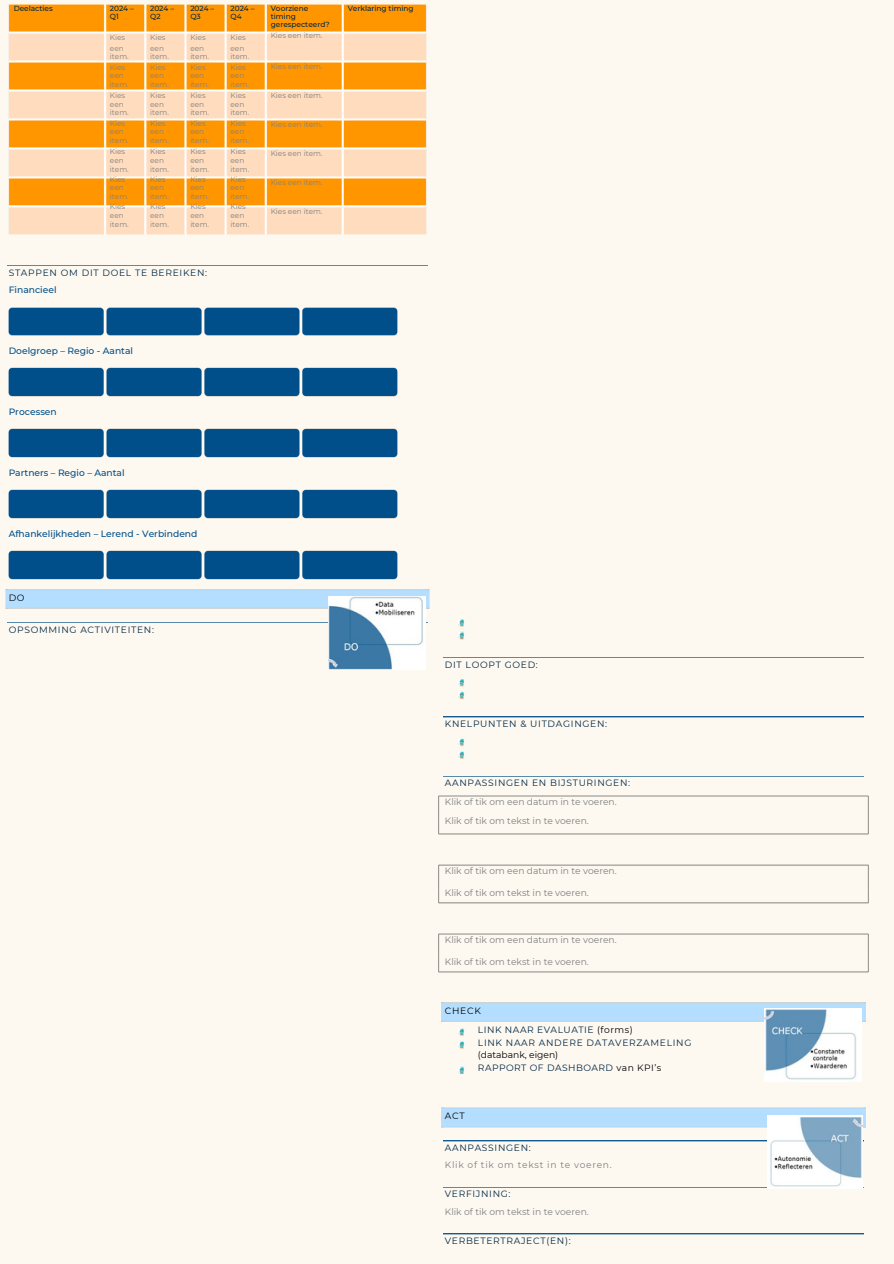
<style>
.page{position:relative;width:894px;height:1264px;background:#fff}
.page>*{position:absolute;margin:0;border:0;box-sizing:border-box;transform-origin:0 0}
.t1{font:9.15px/18.6px "Montserrat";color:#808080}
.t2{font:9.15px/17.2px "Montserrat";letter-spacing:.075em;color:#002744}
.t3{font:500 9.15px "Montserrat";color:#004f8a}
.t4{font:9.15px/12.5px "Montserrat";letter-spacing:.05em;color:#000}
.t5{font:9.15px/19.8px "Montserrat";letter-spacing:.055em;color:#002744}
.t6{font:9.15px "Montserrat";letter-spacing:.075em;color:#808080}
.t7{font:7.35px "Montserrat";color:#808080}
.t8{font:500 7.35px/8.2px "Montserrat";color:#002745}
.s1{font-weight:500;color:#004f8a}
.s2{color:#002744}
.s3{color:#000}
</style>
<div class="page">
<div style="left:0;top:0;width:893px;height:1263px;background:#fdf8f0"></div>
<img style="left:8px;top:307px;width:390px;height:29px">
<img style="left:8px;top:367px;width:390px;height:30px">
<img style="left:8px;top:428px;width:390px;height:30px">
<img style="left:8px;top:489px;width:390px;height:30px">
<img style="left:8px;top:550px;width:390px;height:30px">
<img style="left:7px;top:265px;width:420px;height:1px">
<img style="left:7px;top:622px;width:420px;height:1px">
<img style="left:8px;top:4px;width:419px;height:231px">
<img style="left:5px;top:589px;width:425px;height:24px">
<img style="left:328px;top:596px;width:97px;height:73px">
<img style="left:458px;top:619px;width:6px;height:454px">
<img style="left:443px;top:657px;width:420px;height:1px">
<img style="left:443px;top:716px;width:420px;height:1px">
<img style="left:443px;top:776px;width:420px;height:1px">
<img style="left:443px;top:1140px;width:420px;height:1px">
<img style="left:443px;top:1233px;width:420px;height:1px">
<img style="left:441px;top:998px;width:425px;height:27px">
<img style="left:441px;top:1107px;width:425px;height:24px">
<img style="left:438px;top:791px;width:431px;height:47px">
<img style="left:438px;top:860px;width:431px;height:47px">
<img style="left:438px;top:929px;width:431px;height:47px">
<img style="left:763px;top:1008px;width:98px;height:73px">
<img style="left:767px;top:1115px;width:94px;height:73px">
<h4 class="t8" style="left:14px;top:5px;width:41px">Deelacties</h4>
<p class="t8" style="left:110px;top:4px;width:25px">2024 –<br>Q1</p>
<p class="t7" style="left:110px;top:33px;width:17px">Kies</p>
<p class="t7" style="left:110px;top:44px;width:15px">een</p>
<p class="t7" style="left:110px;top:52px;width:20px">item.</p>
<p class="t7" style="left:110px;top:63px;width:17px">Kies</p>
<p class="t7" style="left:110px;top:71px;width:15px">een</p>
<p class="t7" style="left:110px;top:80px;width:20px">item.</p>
<p class="t7" style="left:110px;top:91px;width:17px">Kies</p>
<p class="t7" style="left:110px;top:99px;width:15px">een</p>
<p class="t7" style="left:110px;top:108px;width:20px">item.</p>
<p class="t7" style="left:110px;top:119px;width:17px">Kies</p>
<p class="t7" style="left:110px;top:127px;width:15px">een</p>
<p class="t7" style="left:110px;top:136px;width:20px">item.</p>
<p class="t7" style="left:110px;top:146px;width:17px">Kies</p>
<p class="t7" style="left:110px;top:155px;width:15px">een</p>
<p class="t7" style="left:110px;top:164px;width:20px">item.</p>
<p class="t7" style="left:110px;top:175px;width:17px">Kies</p>
<p class="t7" style="left:110px;top:183px;width:15px">een</p>
<p class="t7" style="left:110px;top:192px;width:20px">item.</p>
<p class="t7" style="left:110px;top:202px;width:17px">Kies</p>
<p class="t7" style="left:110px;top:211px;width:15px">een</p>
<p class="t7" style="left:110px;top:219px;width:20px">item.</p>
<p class="t8" style="left:150px;top:4px;width:25px">2024 –<br>Q2</p>
<p class="t7" style="left:150px;top:33px;width:17px">Kies</p>
<p class="t7" style="left:150px;top:44px;width:15px">een</p>
<p class="t7" style="left:150px;top:52px;width:20px">item.</p>
<p class="t7" style="left:150px;top:63px;width:17px">Kies</p>
<p class="t7" style="left:150px;top:71px;width:15px">een</p>
<p class="t7" style="left:150px;top:80px;width:20px">item.</p>
<p class="t7" style="left:150px;top:91px;width:17px">Kies</p>
<p class="t7" style="left:150px;top:99px;width:15px">een</p>
<p class="t7" style="left:150px;top:108px;width:20px">item.</p>
<p class="t7" style="left:150px;top:119px;width:17px">Kies</p>
<p class="t7" style="left:150px;top:127px;width:15px">een</p>
<p class="t7" style="left:150px;top:136px;width:20px">item.</p>
<p class="t7" style="left:150px;top:146px;width:17px">Kies</p>
<p class="t7" style="left:150px;top:155px;width:15px">een</p>
<p class="t7" style="left:150px;top:164px;width:20px">item.</p>
<p class="t7" style="left:150px;top:175px;width:17px">Kies</p>
<p class="t7" style="left:150px;top:183px;width:15px">een</p>
<p class="t7" style="left:150px;top:192px;width:20px">item.</p>
<p class="t7" style="left:150px;top:202px;width:17px">Kies</p>
<p class="t7" style="left:150px;top:211px;width:15px">een</p>
<p class="t7" style="left:150px;top:219px;width:20px">item.</p>
<p class="t8" style="left:190px;top:4px;width:25px">2024 –<br>Q3</p>
<p class="t7" style="left:190px;top:33px;width:17px">Kies</p>
<p class="t7" style="left:190px;top:44px;width:15px">een</p>
<p class="t7" style="left:190px;top:52px;width:20px">item.</p>
<p class="t7" style="left:190px;top:63px;width:17px">Kies</p>
<p class="t7" style="left:190px;top:71px;width:15px">een</p>
<p class="t7" style="left:190px;top:80px;width:20px">item.</p>
<p class="t7" style="left:190px;top:91px;width:17px">Kies</p>
<p class="t7" style="left:190px;top:99px;width:15px">een</p>
<p class="t7" style="left:190px;top:108px;width:20px">item.</p>
<p class="t7" style="left:190px;top:119px;width:17px">Kies</p>
<p class="t7" style="left:190px;top:127px;width:15px">een</p>
<p class="t7" style="left:190px;top:136px;width:20px">item.</p>
<p class="t7" style="left:190px;top:146px;width:17px">Kies</p>
<p class="t7" style="left:190px;top:155px;width:15px">een</p>
<p class="t7" style="left:190px;top:164px;width:20px">item.</p>
<p class="t7" style="left:190px;top:175px;width:17px">Kies</p>
<p class="t7" style="left:190px;top:183px;width:15px">een</p>
<p class="t7" style="left:190px;top:192px;width:20px">item.</p>
<p class="t7" style="left:190px;top:202px;width:17px">Kies</p>
<p class="t7" style="left:190px;top:211px;width:15px">een</p>
<p class="t7" style="left:190px;top:219px;width:20px">item.</p>
<p class="t8" style="left:230px;top:4px;width:25px">2024 –<br>Q4</p>
<p class="t7" style="left:230px;top:33px;width:17px">Kies</p>
<p class="t7" style="left:230px;top:44px;width:15px">een</p>
<p class="t7" style="left:230px;top:52px;width:20px">item.</p>
<p class="t7" style="left:230px;top:63px;width:17px">Kies</p>
<p class="t7" style="left:230px;top:71px;width:15px">een</p>
<p class="t7" style="left:230px;top:80px;width:20px">item.</p>
<p class="t7" style="left:230px;top:91px;width:17px">Kies</p>
<p class="t7" style="left:230px;top:99px;width:15px">een</p>
<p class="t7" style="left:230px;top:108px;width:20px">item.</p>
<p class="t7" style="left:230px;top:119px;width:17px">Kies</p>
<p class="t7" style="left:230px;top:127px;width:15px">een</p>
<p class="t7" style="left:230px;top:136px;width:20px">item.</p>
<p class="t7" style="left:230px;top:146px;width:17px">Kies</p>
<p class="t7" style="left:230px;top:155px;width:15px">een</p>
<p class="t7" style="left:230px;top:164px;width:20px">item.</p>
<p class="t7" style="left:230px;top:175px;width:17px">Kies</p>
<p class="t7" style="left:230px;top:183px;width:15px">een</p>
<p class="t7" style="left:230px;top:192px;width:20px">item.</p>
<p class="t7" style="left:230px;top:202px;width:17px">Kies</p>
<h3 class="t7" style="left:230px;top:211px;width:15px">een</h3>
<p class="t7" style="left:230px;top:219px;width:20px">item.</p>
<p class="t8" style="left:271px;top:4px;width:60px">Voorziene timing gerespecteerd?</p>
<p class="t7" style="left:271px;top:31px;width:53px">Kies een item.</p>
<p class="t7" style="left:271px;top:62px;width:53px">Kies een item.</p>
<p class="t7" style="left:271px;top:91px;width:53px">Kies een item.</p>
<p class="t7" style="left:271px;top:120px;width:53px">Kies een item.</p>
<p class="t7" style="left:271px;top:149px;width:53px">Kies een item.</p>
<p class="t7" style="left:271px;top:178px;width:53px">Kies een item.</p>
<p class="t7" style="left:271px;top:207px;width:53px">Kies een item.</p>
<h4 class="t2" style="left:9px;top:264px;width:200px">STAPPEN OM DIT DOEL TE BEREIKEN:<br><span class="s1">Financieel</span></h4>
<p class="t8" style="left:347px;top:5px;width:67px">Verklaring timing</p>
<h5 class="t3" style="left:9px;top:345px;width:126px">Doelgroep – Regio - Aantal</h5>
<p class="t3" style="left:9px;top:406px;width:50px">Processen</p>
<p class="t3" style="left:9px;top:467px;width:117px">Partners – Regio – Aantal</p>
<p class="t3" style="left:9px;top:528px;width:190px">Afhankelijkheden – Lerend - Verbindend</p>
<p class="t4" style="left:9px;top:591px;width:17px">DO</p>
<p class="t2" style="left:9px;top:620px;width:147px">OPSOMMING ACTIVITEITEN:</p>
<h2 class="t2" style="left:444px;top:655px;width:94px">DIT LOOPT GOED:</h2>
<p class="t2" style="left:444px;top:715px;width:164px">KNELPUNTEN &amp; UITDAGINGEN:</p>
<h2 class="t1" style="left:444px;top:773px;width:187px"><span class="s2">AANPASSINGEN EN BIJSTURINGEN:<br></span>Klik of tik om een datum in te voeren.<br>Klik of tik om tekst in te voeren.</h2>
<p class="t1" style="left:444px;top:861px;width:173px">Klik of tik om een datum in te voeren.</p>
<p class="t1" style="left:444px;top:883px;width:145px">Klik of tik om tekst in te voeren.</p>
<p class="t1" style="left:444px;top:930px;width:173px">Klik of tik om een datum in te voeren.</p>
<p class="t1" style="left:444px;top:952px;width:145px">Klik of tik om tekst in te voeren.</p>
<p class="t5" style="left:478px;top:1000px;width:156px;text-indent:-33px"><span class="s3">CHECK<br></span>LINK NAAR EVALUATIE <span class="s3">(forms)</span></p>
<p class="t2" style="left:478px;top:1033px;width:215px">LINK NAAR ANDERE DATAVERZAMELING</p>
<p class="t4" style="left:478px;top:1048px;width:185px">(databank, eigen)<br><span class="s2">RAPPORT OF DASHBOARD</span> van KPI’s</p>
<p class="t4" style="left:444px;top:1109px;width:21px">ACT</p>
<p class="t2" style="left:444px;top:1138px;width:87px">AANPASSINGEN:</p>
<p class="t6" style="left:444px;top:1158px;width:168px">Klik of tik om tekst in te voeren.</p>
<p class="t2" style="left:444px;top:1185px;width:67px">VERFIJNING:</p>
<p class="t1" style="left:444px;top:1201px;width:145px">Klik of tik om tekst in te voeren.</p>
<p class="t2" style="left:444px;top:1232px;width:127px">VERBETERTRAJECT(EN):</p>
</div>
